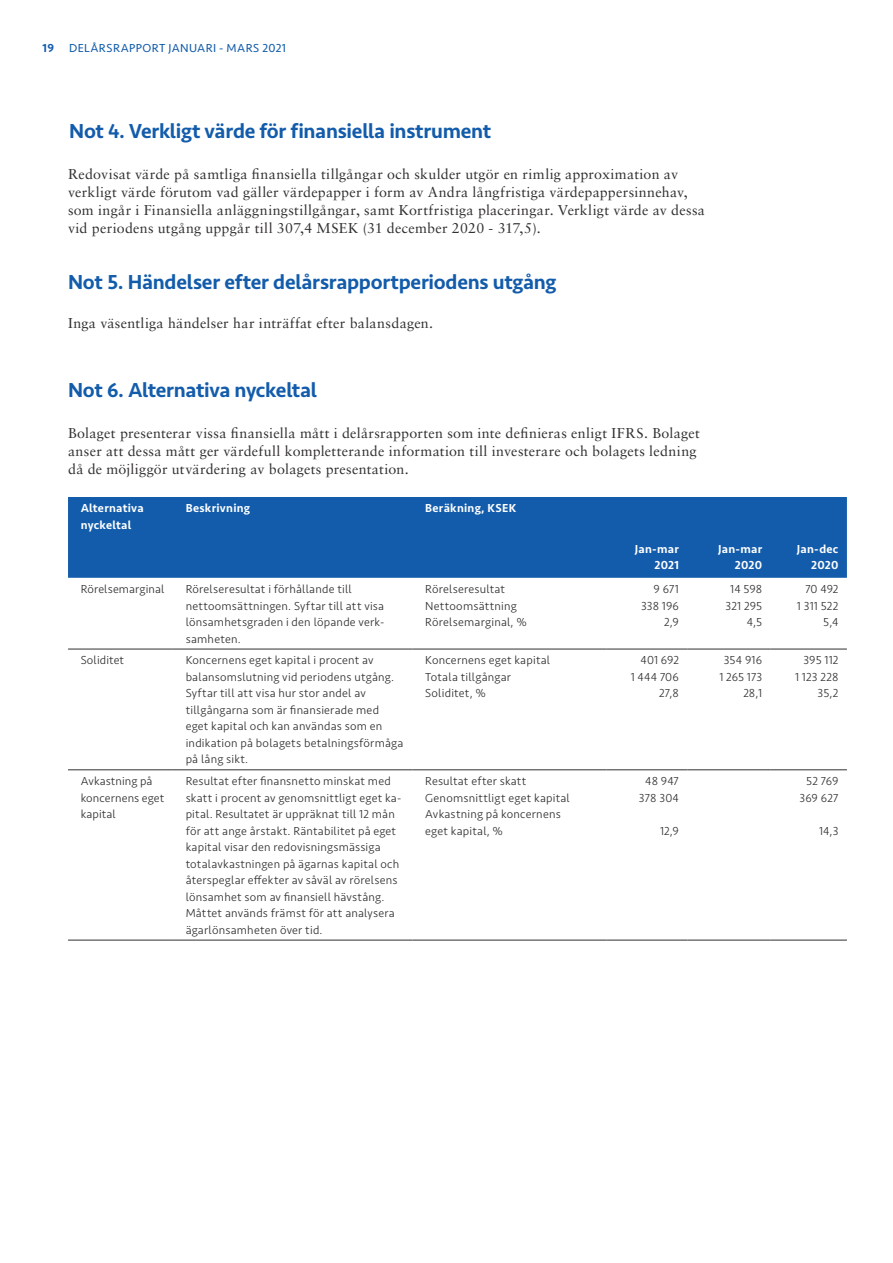
<style>
.page{position:relative;width:893px;height:1263px;background:#fff}
.page>*{position:absolute;margin:0;border:0;box-sizing:border-box;transform-origin:0 0}
.Rubrik_C{font:500 21px "Seravek";letter-spacing:-.015em;color:#135cab}
.Bodycopy{font:14.25px/18px "Sabon LT Std";letter-spacing:.02em;color:#312f30}
.Tabelltext_th{font:300 12px/16.5px "Seravek";letter-spacing:.02em;color:#312f30}
.tabellrubrik_th{font:500 12px/16.5px "Seravek";letter-spacing:.02em;color:#fff;text-align:right}
.Tabelltext_tv{font:300 12px/16.5px "Seravek";letter-spacing:.01em;color:#312f30}
.t1{font:12px "Seravek";letter-spacing:.035em;color:#135cab}
.Tabellrubrik{font:500 12px "Seravek";letter-spacing:.015em;color:#fff}
.s1{font-weight:500}
</style>
<div class="page">
<div style="left:68px;top:497px;width:779px;height:81px;background:#135cab"></div>
<hr style="left:68px;top:769px;width:105px;height:1px;background:#312f30">
<hr style="left:173px;top:769px;width:239px;height:1px;background:#312f30">
<hr style="left:412px;top:769px;width:195px;height:1px;background:#312f30">
<hr style="left:607px;top:769px;width:80px;height:1px;background:#312f30">
<hr style="left:687px;top:769px;width:84px;height:1px;background:#312f30">
<hr style="left:771px;top:769px;width:76px;height:1px;background:#312f30">
<hr style="left:68px;top:940px;width:105px;height:1px;background:#312f30">
<hr style="left:173px;top:940px;width:239px;height:1px;background:#312f30">
<hr style="left:412px;top:940px;width:195px;height:1px;background:#312f30">
<hr style="left:607px;top:940px;width:80px;height:1px;background:#312f30">
<hr style="left:687px;top:940px;width:84px;height:1px;background:#312f30">
<hr style="left:771px;top:940px;width:76px;height:1px;background:#312f30">
<hr style="left:68px;top:649px;width:105px;height:1px;background:#312f30">
<hr style="left:173px;top:649px;width:239px;height:1px;background:#312f30">
<hr style="left:412px;top:649px;width:195px;height:1px;background:#312f30">
<hr style="left:607px;top:649px;width:80px;height:1px;background:#312f30">
<hr style="left:687px;top:649px;width:84px;height:1px;background:#312f30">
<hr style="left:771px;top:649px;width:76px;height:1px;background:#312f30">
<p class="t1" style="left:43px;top:40px;width:245px"><span class="s1">19</span> DELÅRSRAPPORT JANUARI - MARS 2021</p>
<p class="Rubrik_C" style="left:69px;top:118px;width:424px">Not 4. Verkligt värde för finansiella instrument</p>
<p class="Bodycopy" style="left:68px;top:165px;width:638px">Redovisat värde på samtliga finansiella tillgångar och skulder utgör en rimlig approximation av verkligt värde förutom vad gäller värdepapper i form av Andra långfristiga värdepappersinnehav, som ingår i Finansiella anläggningstillgångar, samt Kortfristiga placeringar. Verkligt värde av dessa vid periodens utgång uppgår till 307,4 MSEK (31 december 2020 - 317,5).</p>
<p class="Rubrik_C" style="left:68px;top:269px;width:490px">Not 5. Händelser efter delårsrapportperiodens utgång</p>
<p class="Bodycopy" style="left:68px;top:314px;width:367px">Inga väsentliga händelser har inträffat efter balansdagen.</p>
<p class="Rubrik_C" style="left:68px;top:377px;width:250px">Not 6. Alternativa nyckeltal</p>
<p class="Bodycopy" style="left:68px;top:424px;width:633px">Bolaget presenterar vissa finansiella mått i delårsrapporten som inte definieras enligt IFRS. Bolaget anser att dessa mått ger värdefull kompletterande information till investerare och bolagets ledning då de möjliggör utvärdering av bolagets presentation.</p>
<p class="Tabellrubrik" style="left:81px;top:501px;width:64px">Alternativa</p>
<p class="Tabellrubrik" style="left:81px;top:517px;width:52px">nyckeltal</p>
<p class="tabellrubrik_th" style="left:186px;top:500px;width:66px">Beskrivning</p>
<p class="tabellrubrik_th" style="left:425px;top:500px;width:93px">Beräkning, KSEK</p>
<p class="Tabelltext_tv" style="left:81px;top:581px;width:85px">Rörelsemarginal</p>
<p class="Tabelltext_th" style="left:186px;top:581px;width:200px">Rörelseresultat i förhållande till nettoomsättningen. Syftar till att visa lönsamhetsgraden i den löpande verk&shy;samheten.</p>
<p class="Tabelltext_th" style="left:425px;top:581px;width:81px">Rörelseresultat</p>
<p class="Tabelltext_th" style="left:425px;top:598px;width:93px">Nettoomsättning</p>
<p class="Tabelltext_th" style="left:425px;top:614px;width:103px">Rörelsemarginal, %</p>
<p class="Tabelltext_tv" style="left:81px;top:652px;width:45px">Soliditet</p>
<p class="Tabelltext_th" style="left:186px;top:652px;width:219px">Koncernens eget kapital i procent av balansomslutning vid periodens utgång.<br>Syftar till att visa hur stor andel av tillgångarna som är finansierade med eget kapital och kan användas som en indikation på bolagets betalningsförmåga på lång sikt.</p>
<p class="Tabelltext_th" style="left:425px;top:652px;width:126px">Koncernens eget kapital</p>
<p class="Tabelltext_th" style="left:425px;top:669px;width:87px">Totala tillgångar</p>
<p class="Tabelltext_th" style="left:425px;top:685px;width:62px">Soliditet, %</p>
<p class="Tabelltext_tv" style="left:81px;top:773px;width:85px">Avkastning på koncernens eget kapital</p>
<p class="Tabelltext_th" style="left:186px;top:773px;width:217px">Resultat efter finansnetto minskat med skatt i procent av genomsnittligt eget ka&shy;pital. Resultatet är uppräknat till 12 mån för att ange årstakt. Räntabilitet på eget kapital visar den redovisningsmässiga totalavkastningen på ägarnas kapital och återspeglar effekter av såväl av rörelsens lönsamhet som av finansiell hävstång.<br>Måttet används främst för att analysera ägarlönsamheten över tid.</p>
<p class="Tabelltext_th" style="left:425px;top:773px;width:103px">Resultat efter skatt</p>
<p class="Tabelltext_th" style="left:425px;top:790px;width:146px">Genomsnittligt eget kapital</p>
<p class="Tabelltext_th" style="left:425px;top:806px;width:137px">Avkastning på koncernens eget kapital, %</p>
<p class="tabellrubrik_th" style="left:635px;top:541px;width:46px">Jan-mar<br>2021</p>
<p class="tabellrubrik_th" style="left:718px;top:541px;width:46px">Jan-mar<br>2020</p>
<p class="tabellrubrik_th" style="left:797px;top:541px;width:43px">Jan-dec<br>2020</p>
<p class="Tabelltext_th" style="left:654px;top:581px;width:27px">9 671</p>
<p class="Tabelltext_th" style="left:641px;top:598px;width:39px">338 196</p>
<p class="Tabelltext_th" style="left:664px;top:614px;width:16px">2,9</p>
<p class="Tabelltext_th" style="left:640px;top:652px;width:40px">401 692</p>
<p class="Tabelltext_th" style="left:631px;top:669px;width:50px">1 444 706</p>
<p class="Tabelltext_th" style="left:659px;top:685px;width:21px">27,8</p>
<p class="Tabelltext_th" style="left:645px;top:773px;width:35px">48 947</p>
<p class="Tabelltext_th" style="left:639px;top:790px;width:41px">378 304</p>
<p class="Tabelltext_th" style="left:660px;top:823px;width:20px">12,9</p>
<p class="Tabelltext_th" style="left:730px;top:581px;width:33px">14 598</p>
<p class="Tabelltext_th" style="left:726px;top:598px;width:38px">321 295</p>
<p class="Tabelltext_th" style="left:747px;top:614px;width:17px">4,5</p>
<p class="Tabelltext_th" style="left:724px;top:652px;width:40px">354 916</p>
<p class="Tabelltext_th" style="left:719px;top:669px;width:44px">1 265 173</p>
<p class="Tabelltext_th" style="left:743px;top:685px;width:20px">28,1</p>
<p class="Tabelltext_th" style="left:805px;top:581px;width:35px">70 492</p>
<p class="Tabelltext_th" style="left:797px;top:598px;width:43px">1 311 522</p>
<p class="Tabelltext_th" style="left:823px;top:614px;width:17px">5,4</p>
<p class="Tabelltext_th" style="left:803px;top:652px;width:36px">395 112</p>
<p class="Tabelltext_th" style="left:795px;top:669px;width:45px">1 123 228</p>
<p class="Tabelltext_th" style="left:818px;top:685px;width:22px">35,2</p>
<p class="Tabelltext_th" style="left:806px;top:773px;width:34px">52 769</p>
<p class="Tabelltext_th" style="left:799px;top:790px;width:40px">369 627</p>
<p class="Tabelltext_th" style="left:819px;top:823px;width:21px">14,3</p>
</div>
